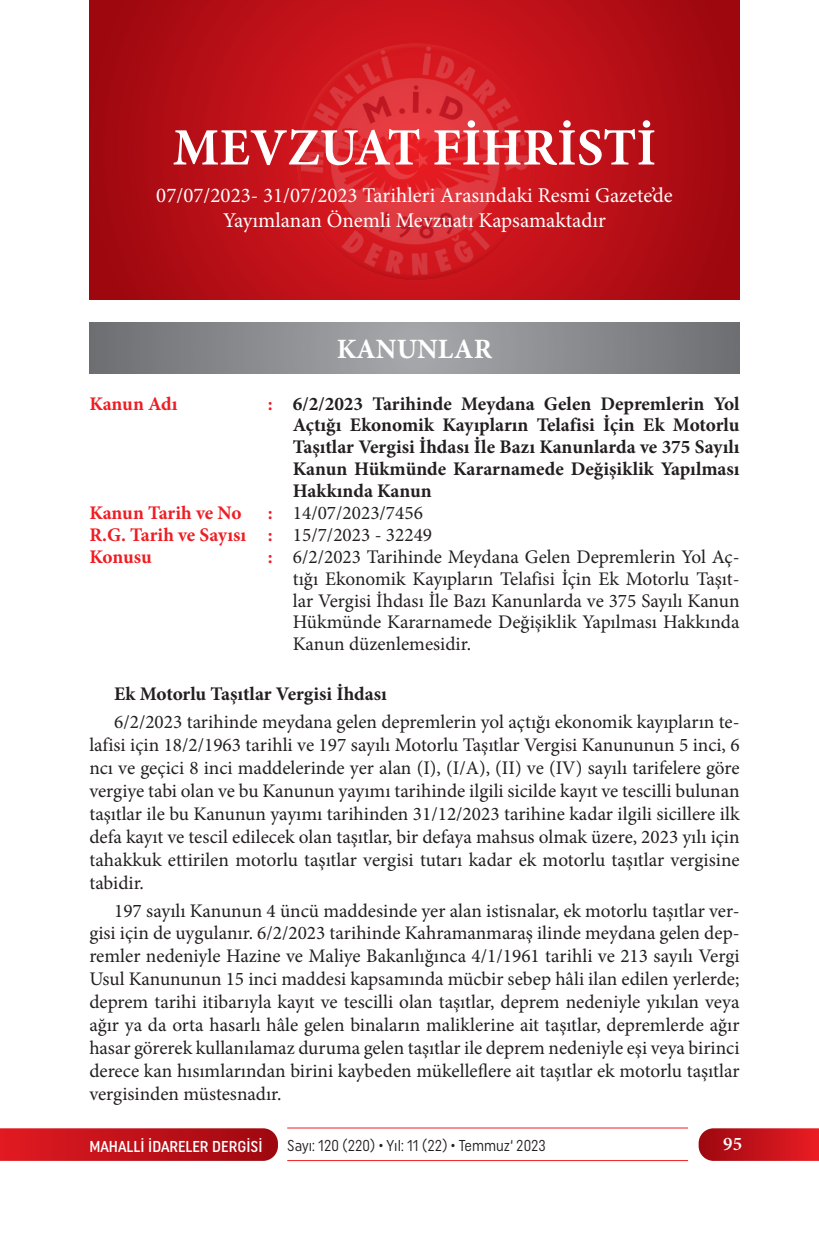
<style>
.page{position:relative;width:819px;height:1241px;background:#fff}
.page>*{position:absolute;margin:0;border:0;box-sizing:border-box;transform-origin:0 0}
.t1{font:700 52.5px "Minion Pro";color:#fff}
.t2{font:700 28px "Minion Pro";color:#fff}
.t3{font:21px/25.2px "Minion Pro";color:#fff;text-align:center}
.t4{font:19.25px/22.9px "Minion Pro";color:#231f20;text-align:justify}
.t5{font:700 19.25px/21.9px "Minion Pro";color:#231f20;text-align:justify}
.t6{font:700 19.25px/21.9px "Minion Pro";letter-spacing:-.005em;color:#ee1d23;text-align:justify}
.t7{font:600 19.25px "Minion Pro";color:#fff}
.t8{font:15.75px "Uniform Condensed";color:#231f20;scale:.95 1}
.t9{font:500 15.75px "Uniform Condensed";color:#fff}
</style>
<div class="page">
<svg style="left:0;top:1128px;width:278px;height:32px;background:#c1151c"></svg>
<svg style="left:698px;top:1128px;width:121px;height:32px;background:#c61a22"></svg>
<hr style="left:287px;top:1127px;width:401px;height:1px;background:#ee1d23">
<hr style="left:287px;top:1159px;width:401px;height:1px;background:#ee1d23">
<svg style="left:89px;top:0;width:650px;height:300px;background:#b60e16"></svg>
<img style="left:297px;top:44px;width:237px;height:236px;border-radius:118px">
<svg style="left:89px;top:323px;width:650px;height:50px;background:#898b8e"></svg>
<h1 class="t1" style="left:173px;top:111px;width:485px">MEVZUAT FİHRİSTİ</h1>
<p class="t3" style="left:156px;top:183px;width:518px">07/07/2023- 31/07/2023 Tarihleri Arasındaki Resmi Gazete’de<br>Yayımlanan Önemli Mevzuatı Kapsamaktadır</p>
<h2 class="t2" style="left:337px;top:330px;width:157px">KANUNLAR</h2>
<p class="t5" style="left:293px;top:392px;width:448px">6/2/2023 Tarihinde Meydana Gelen Depremlerin Yol Açtığı Ekonomik Kayıpların Telafisi İçin Ek Motorlu Taşıtlar Vergisi İhdası İle Bazı Kanunlarda ve 375 Sayılı Kanun Hükmünde Kararnamede Değişiklik Yapılması Hakkında Kanun</p>
<p class="t4" style="left:293px;top:502px;width:448px;line-height:21.9px;text-align:left">14/07/2023/7456<br>15/7/2023 - 32249<br>6/2/2023 Tarihinde Meydana Gelen Depremlerin Yol Aç&shy;tığı Ekonomik Kayıpların Telafisi İçin Ek Motorlu Taşıt&shy;lar Vergisi İhdası İle Bazı Kanunlarda ve 375 Sayılı Kanun Hükmünde Kararnamede Değişiklik Yapılması Hakkında Kanun düzenlemesidir.</p>
<p class="t5" style="left:114px;top:682px;width:274px">Ek Motorlu Taşıtlar Vergisi İhdası</p>
<p class="t4" style="left:89px;top:710px;width:651px;text-indent:25px">6/2/2023 tarihinde meydana gelen depremlerin yol açtığı ekonomik kayıpların te&shy;lafisi için 18/2/1963 tarihli ve 197 sayılı Motorlu Taşıtlar Vergisi Kanununun 5 inci, 6 ncı ve geçici 8 inci maddelerinde yer alan (I), (I/A), (II) ve (IV) sayılı tarifelere göre vergiye tabi olan ve bu Kanunun yayımı tarihinde ilgili sicilde kayıt ve tescilli bulunan taşıtlar ile bu Kanunun yayımı tarihinden 31/12/2023 tarihine kadar ilgili sicillere ilk defa kayıt ve tescil edilecek olan taşıtlar, bir defaya mahsus olmak üzere, 2023 yılı için tahakkuk ettirilen motorlu taşıtlar vergisi tutarı kadar ek motorlu taşıtlar vergisine tabidir.</p>
<p class="t4" style="left:89px;top:898px;width:651px;text-indent:25px">197 sayılı Kanunun 4 üncü maddesinde yer alan istisnalar, ek motorlu taşıtlar ver&shy;gisi için de uygulanır. 6/2/2023 tarihinde Kahramanmaraş ilinde meydana gelen dep&shy;remler nedeniyle Hazine ve Maliye Bakanlığınca 4/1/1961 tarihli ve 213 sayılı Vergi Usul Kanununun 15 inci maddesi kapsamında mücbir sebep hâli ilan edilen yerlerde; deprem tarihi itibarıyla kayıt ve tescilli olan taşıtlar, deprem nedeniyle yıkılan veya ağır ya da orta hasarlı hâle gelen binaların maliklerine ait taşıtlar, depremlerde ağır hasar görerek kullanılamaz duruma gelen taşıtlar ile deprem nedeniyle eşi veya birinci derece kan hısımlarından birini kaybeden mükelleflere ait taşıtlar ek motorlu taşıtlar vergisinden müstesnadır.</p>
<p class="t6" style="left:89px;top:392px;width:90px">Kanun Adı</p>
<p class="t6" style="left:268px;top:392px;width:6px">:</p>
<p class="t6" style="left:89px;top:501px;width:154px">Kanun Tarih ve No</p>
<p class="t6" style="left:89px;top:501px;width:185px;text-indent:179px">:<br>R.G. Tarih ve Sayısı :<br>Konusu</p>
<p class="t6" style="left:268px;top:545px;width:6px">:</p>
<p class="t9" style="left:89px;top:1136px;width:175px">MAHALLİ İDARELER DERGİSİ</p>
<p class="t8" style="left:287px;top:1136px;width:274px">Sayı: 120 (220) • Yıl: 11 (22) • Temmuz‘ 2023</p>
<p class="t7" style="left:723px;top:1130px;width:20px">95</p>
</div>
